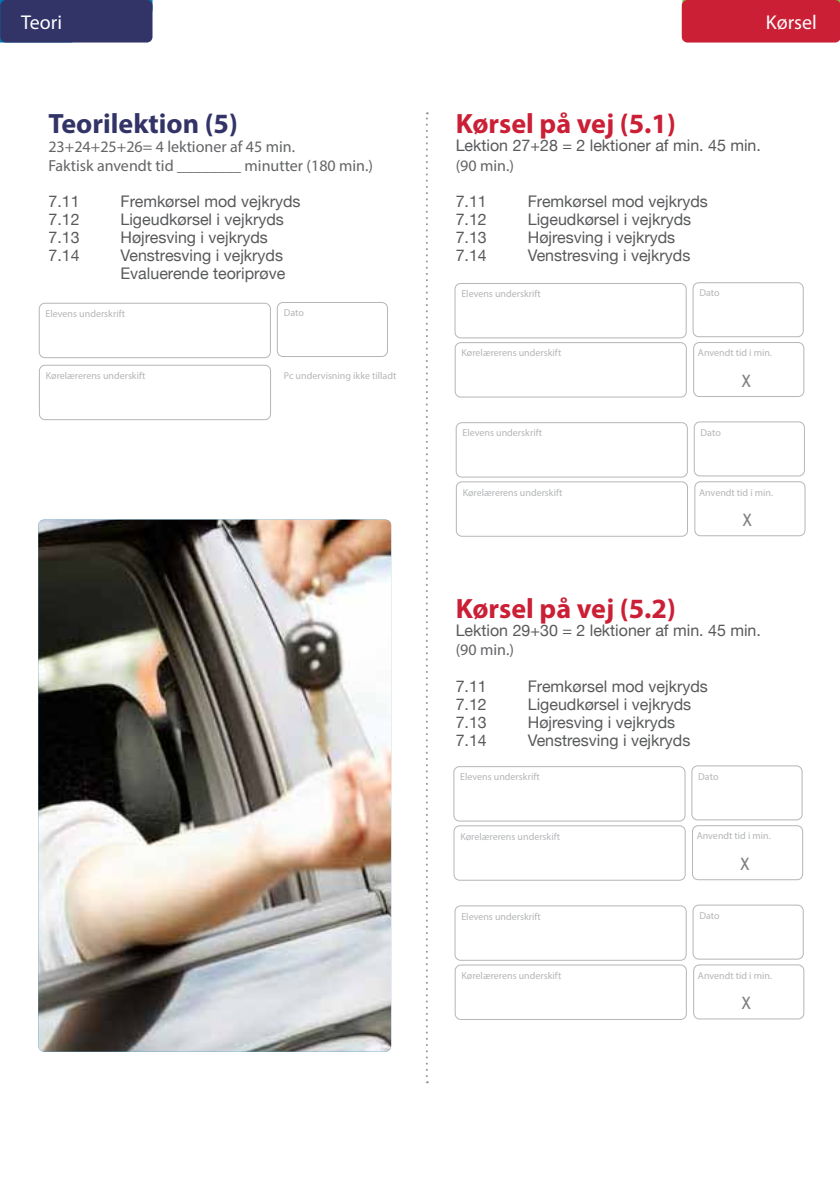
<style>
.page{position:relative;width:840px;height:1191px;background:#fff}
.page>*{position:absolute;margin:0;border:0;box-sizing:border-box;transform-origin:0 0}
.t1{font:700 28px "Myriad Pro";color:#cb1f36}
.t2{font:700 28px "Myriad Pro";color:#323467}
.t3{font:20px "Myriad Pro";color:#fff}
.t4{font:16px/18px "Helvetica Neue";color:#58595b}
.t5{font:16px/19.2px "Myriad Pro";color:#636466}
.t6{font:16px "Monaco";color:#7c7e81}
.t7{font:10px "Myriad Pro";color:#abadb0}
</style>
<div class="page">
<img style="left:38px;top:519px;width:353px;height:532px">
<div style="left:0;top:0;width:152px;height:43px;background:#323467;border-radius:6px"></div>
<div style="left:681px;top:0;width:158px;height:43px;background:#cb1f36;border-radius:6px"></div>
<svg style="left:425px;top:112px;width:2px;height:971px"></svg>
<div style="left:39px;top:303px;width:231px;height:55px;border:1px solid #abadb0;border-radius:6px"></div>
<div style="left:277px;top:302px;width:110px;height:55px;border:1px solid #abadb0;border-radius:6px"></div>
<div style="left:39px;top:365px;width:232px;height:55px;border:1px solid #abadb0;border-radius:6px"></div>
<div style="left:454px;top:283px;width:232px;height:55px;border:1px solid #abadb0;border-radius:6px"></div>
<div style="left:692px;top:282px;width:111px;height:55px;border:1px solid #abadb0;border-radius:6px"></div>
<div style="left:454px;top:342px;width:232px;height:55px;border:1px solid #abadb0;border-radius:6px"></div>
<div style="left:693px;top:342px;width:110px;height:55px;border:1px solid #abadb0;border-radius:6px"></div>
<div style="left:455px;top:422px;width:232px;height:55px;border:1px solid #abadb0;border-radius:6px"></div>
<div style="left:693px;top:422px;width:111px;height:54px;border:1px solid #abadb0;border-radius:6px"></div>
<div style="left:456px;top:481px;width:231px;height:55px;border:1px solid #abadb0;border-radius:6px"></div>
<div style="left:694px;top:481px;width:110px;height:55px;border:1px solid #abadb0;border-radius:6px"></div>
<div style="left:453px;top:766px;width:232px;height:55px;border:1px solid #abadb0;border-radius:6px"></div>
<div style="left:691px;top:765px;width:110px;height:55px;border:1px solid #abadb0;border-radius:6px"></div>
<div style="left:453px;top:825px;width:232px;height:55px;border:1px solid #abadb0;border-radius:6px"></div>
<div style="left:691px;top:825px;width:111px;height:55px;border:1px solid #abadb0;border-radius:6px"></div>
<div style="left:454px;top:905px;width:232px;height:55px;border:1px solid #abadb0;border-radius:6px"></div>
<div style="left:692px;top:905px;width:111px;height:54px;border:1px solid #abadb0;border-radius:6px"></div>
<div style="left:454px;top:964px;width:232px;height:55px;border:1px solid #abadb0;border-radius:6px"></div>
<div style="left:693px;top:964px;width:110px;height:55px;border:1px solid #abadb0;border-radius:6px"></div>
<p class="t3" style="left:21px;top:10px;width:42px">Teori</p>
<p class="t3" style="left:765px;top:10px;width:53px">Kørsel</p>
<h1 class="t2" style="left:48px;top:105px;width:191px">Teorilektion (5)</h1>
<p class="t5" style="left:48px;top:137px;width:326px">23+24+25+26= 4 lektioner af 45 min.<br>Faktisk anvendt tid ________ minutter (180 min.)</p>
<p class="t4" style="left:48px;top:193px;width:33px">7.11</p>
<p class="t4" style="left:120px;top:193px;width:181px">Fremkørsel mod vejkryds</p>
<p class="t4" style="left:48px;top:211px;width:33px">7.12</p>
<p class="t4" style="left:120px;top:211px;width:165px">Ligeudkørsel i vejkryds</p>
<p class="t4" style="left:48px;top:229px;width:33px">7.13</p>
<p class="t4" style="left:120px;top:229px;width:149px">Højresving i vejkryds</p>
<p class="t4" style="left:48px;top:247px;width:33px">7.14</p>
<p class="t4" style="left:120px;top:247px;width:166px">Venstresving i vejkryds<br>Evaluerende teoriprøve</p>
<p class="t7" style="left:46px;top:307px;width:81px">Elevens underskrift</p>
<p class="t7" style="left:283px;top:307px;width:22px">Dato</p>
<p class="t7" style="left:46px;top:369px;width:101px">Kørelærerens underskift</p>
<p class="t7" style="left:284px;top:369px;width:114px">Pc undervisning ikke tilladt</p>
<h1 class="t1" style="left:455px;top:106px;width:221px">Kørsel på vej (5.1)</h1>
<p class="t4" style="left:455px;top:137px;width:306px">Lektion 27+28 = 2 lektioner af min. 45 min.</p>
<p class="t5" style="left:455px;top:155px;width:60px">(90 min.)</p>
<p class="t4" style="left:455px;top:193px;width:33px">7.11</p>
<p class="t4" style="left:527px;top:193px;width:181px">Fremkørsel mod vejkryds</p>
<p class="t4" style="left:455px;top:211px;width:33px">7.12</p>
<p class="t4" style="left:527px;top:211px;width:165px">Ligeudkørsel i vejkryds</p>
<p class="t4" style="left:455px;top:229px;width:33px">7.13</p>
<p class="t4" style="left:527px;top:229px;width:149px">Højresving i vejkryds</p>
<p class="t4" style="left:455px;top:247px;width:33px">7.14</p>
<p class="t4" style="left:527px;top:247px;width:164px">Venstresving i vejkryds</p>
<p class="t7" style="left:461px;top:288px;width:81px">Elevens underskrift</p>
<p class="t7" style="left:699px;top:287px;width:22px">Dato</p>
<p class="t7" style="left:461px;top:347px;width:101px">Kørelærerens underskift</p>
<p class="t7" style="left:697px;top:347px;width:76px">Anvendt tid i min.</p>
<p class="t6" style="left:741px;top:367px;width:11px">X</p>
<p class="t7" style="left:462px;top:427px;width:81px">Elevens underskrift</p>
<p class="t7" style="left:700px;top:426px;width:22px">Dato</p>
<p class="t7" style="left:462px;top:486px;width:101px">Kørelærerens underskift</p>
<p class="t7" style="left:698px;top:486px;width:76px">Anvendt tid i min.</p>
<p class="t6" style="left:742px;top:506px;width:11px">X</p>
<h1 class="t1" style="left:455px;top:590px;width:221px">Kørsel på vej (5.2)</h1>
<p class="t4" style="left:455px;top:622px;width:306px">Lektion 29+30 = 2 lektioner af min. 45 min.</p>
<p class="t5" style="left:455px;top:640px;width:60px">(90 min.)</p>
<p class="t4" style="left:455px;top:677px;width:33px">7.11</p>
<p class="t4" style="left:527px;top:677px;width:181px">Fremkørsel mod vejkryds</p>
<p class="t4" style="left:455px;top:695px;width:33px">7.12</p>
<p class="t4" style="left:527px;top:695px;width:165px">Ligeudkørsel i vejkryds</p>
<p class="t4" style="left:455px;top:713px;width:33px">7.13</p>
<p class="t4" style="left:527px;top:713px;width:149px">Højresving i vejkryds</p>
<p class="t4" style="left:455px;top:731px;width:33px">7.14</p>
<p class="t4" style="left:527px;top:731px;width:164px">Venstresving i vejkryds</p>
<p class="t7" style="left:460px;top:771px;width:81px">Elevens underskrift</p>
<p class="t7" style="left:698px;top:770px;width:22px">Dato</p>
<p class="t7" style="left:460px;top:830px;width:101px">Kørelærerens underskift</p>
<p class="t7" style="left:696px;top:830px;width:76px">Anvendt tid i min.</p>
<p class="t6" style="left:739px;top:850px;width:11px">X</p>
<p class="t7" style="left:461px;top:910px;width:81px">Elevens underskrift</p>
<p class="t7" style="left:699px;top:909px;width:22px">Dato</p>
<p class="t7" style="left:461px;top:969px;width:101px">Kørelærerens underskift</p>
<p class="t7" style="left:697px;top:969px;width:76px">Anvendt tid i min.</p>
<p class="t6" style="left:741px;top:989px;width:11px">X</p>
</div>
